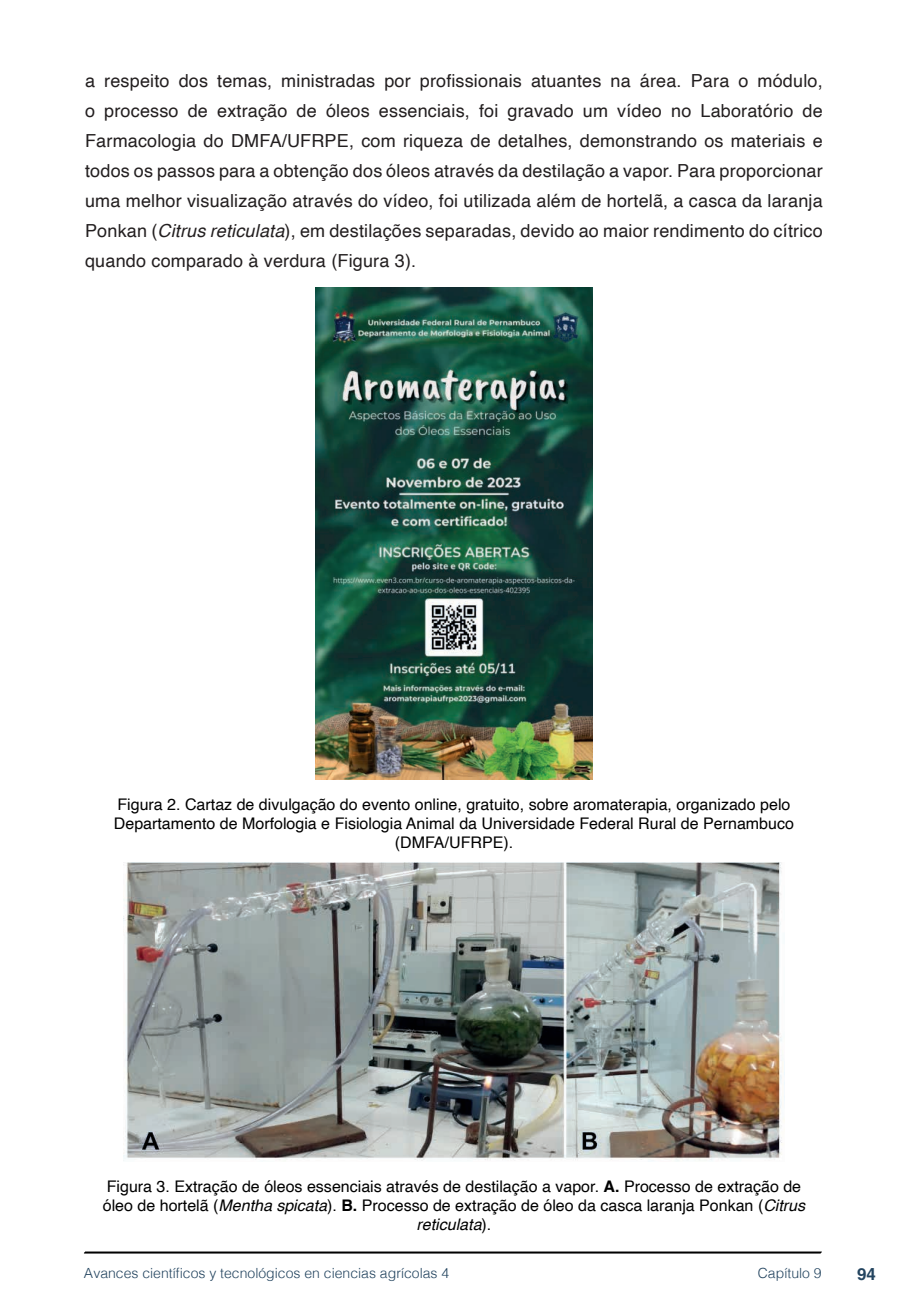
<style>
.page{position:relative;width:908px;height:1304px;background:#fff}
.page>*{position:absolute;margin:0;border:0;box-sizing:border-box;transform-origin:0 0}
.t1{font:18px/30px "Helvetica";letter-spacing:.01em;color:#231f20;text-align:justify}
.t2{font:700 16.8px "Helvetica";color:#23445f}
.t3{font:16px/19.2px "Helvetica";color:#000;text-align:center}
.t4{font:300 14px "Helvetica";color:#23445f}
.s1{font-style:italic}
.s2{font-weight:700}
</style>
<div class="page">
<svg style="left:84px;top:1251px;width:737px;height:3px;background:#515151"></svg>
<img style="left:315px;top:287px;width:277px;height:492px">
<img style="left:123px;top:862px;width:660px;height:299px">
<p class="t1" style="left:85px;top:66px;width:738px">a respeito dos temas, ministradas por profissionais atuantes na área. Para o módulo, o processo de extração de óleos essenciais, foi gravado um vídeo no Laboratório de Farmacologia do DMFA/UFRPE, com riqueza de detalhes, demonstrando os materiais e todos os passos para a obtenção dos óleos através da destilação a vapor. Para proporcionar uma melhor visualização através do vídeo, foi utilizada além de hortelã, a casca da laranja Ponkan (<span class="s1">Citrus reticulata</span>), em destilações separadas, devido ao maior rendimento do cítrico quando comparado à verdura (Figura 3).</p>
<p class="t3" style="left:114px;top:795px;width:681px">Figura 2. Cartaz de divulgação do evento online, gratuito, sobre aromaterapia, organizado pelo<br>Departamento de Morfologia e Fisiologia Animal da Universidade Federal Rural de Pernambuco (DMFA/UFRPE).</p>
<p class="t3" style="left:103px;top:1177px;width:703px">Figura 3. Extração de óleos essenciais através de destilação a vapor. <span class="s2">A.</span> Processo de extração de óleo de hortelã (<span class="s1">Mentha spicata</span>). <span class="s2">B.</span> Processo de extração de óleo da casca laranja Ponkan (<span class="s1">Citrus reticulata</span>).</p>
<p class="t4" style="left:84px;top:1261px;width:366px">Avances científicos y tecnológicos en ciencias agrícolas 4</p>
<p class="t4" style="left:757px;top:1261px;width:65px">Capítulo 9</p>
<p class="t2" style="left:856px;top:1264px;width:20px">94</p>
</div>
